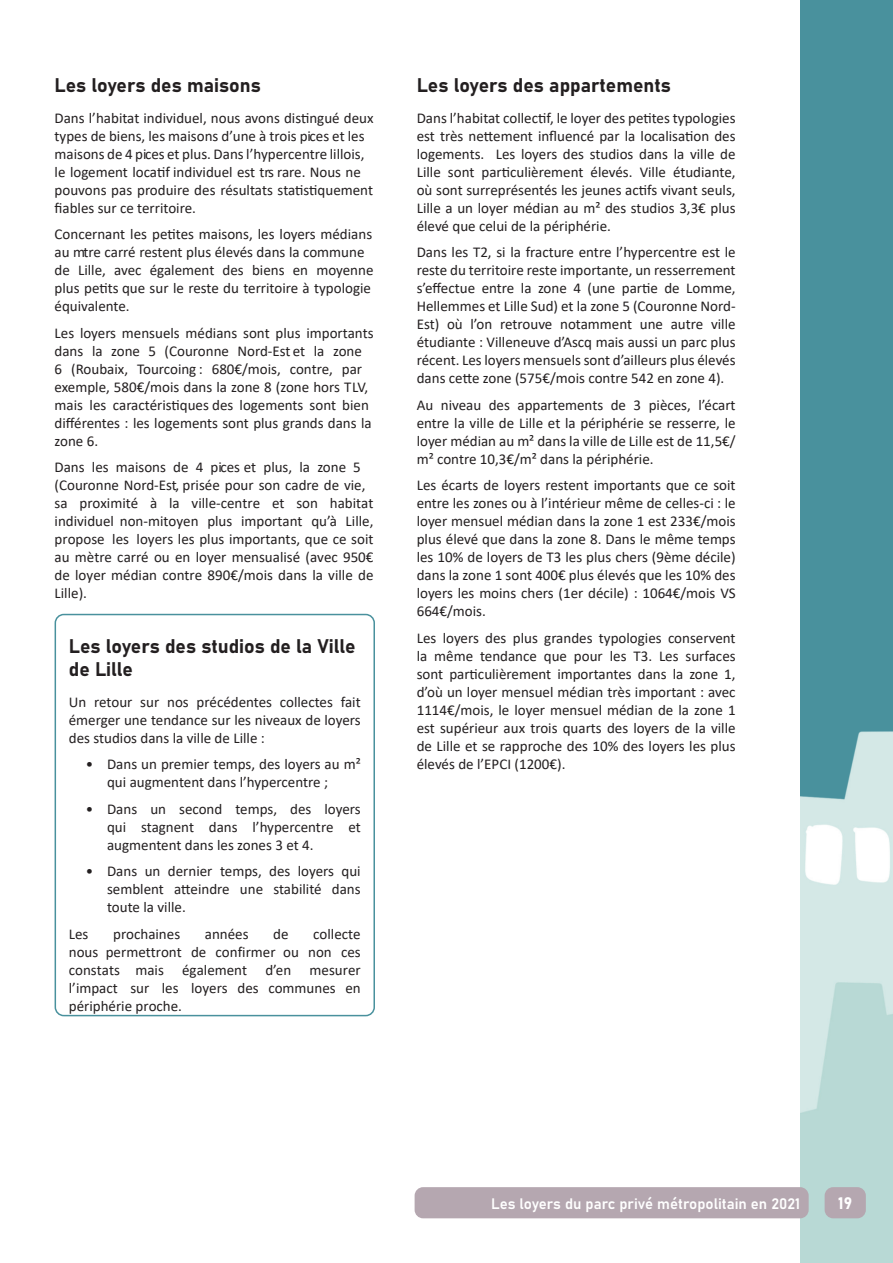
<style>
.page{position:relative;width:893px;height:1263px;background:#fff}
.page>*{position:absolute;margin:0;border:0;box-sizing:border-box;transform-origin:0 0}
.Titre_2{font:19.5px/23.4px "Bahnschrift";color:#231f20}
.t1{font:16.5px "Bahnschrift";color:#fff}
.t2{font:15px/18px "Calibri";color:#231f20;text-align:justify}
.t3{font:15px "Bahnschrift";color:#fff}
</style>
<div class="page">
<div style="left:800px;top:0;width:93px;height:1263px;background:#49919d"></div>
<img style="left:800px;top:731px;width:93px;height:532px">
<div style="left:415px;top:1187px;width:394px;height:31px;background:#b5a7b0;border-radius:9px"></div>
<div style="left:825px;top:1187px;width:41px;height:31px;background:#b5a7b0;border-radius:9px"></div>
<div style="left:55px;top:614px;width:320px;height:402px;border:2px solid #49919d;border-radius:9px"></div>
<p class="Titre_2" style="left:55px;top:72px;width:208px">Les loyers des maisons</p>
<p class="t2" style="left:55px;top:108px;width:320px;text-align:left">Dans l’habitat individuel, nous avons distingué deux types de biens, les maisons d’une à trois pices et les maisons de 4 pices et plus. Dans l’hypercentre lillois, le logement locatif individuel est trs rare. Nous ne pouvons pas produire des résultats statistiquement fiables sur ce territoire.</p>
<p class="t2" style="left:55px;top:225px;width:320px;text-align:left">Concernant les petites maisons, les loyers médians au mtre carré restent plus élevés dans la commune de Lille, avec également des biens en moyenne plus petits que sur le reste du territoire à typologie équivalente.</p>
<p class="t2" style="left:55px;top:323px;width:320px;text-align:left">Les loyers mensuels médians sont plus importants dans la zone 5 (Couronne Nord-Est et la zone<br>6 (Roubaix, Tourcoing : 680€/mois, contre, par exemple, 580€/mois dans la zone 8 (zone hors TLV, mais les caractéristiques des logements sont bien différentes : les logements sont plus grands dans la zone 6.</p>
<p class="t2" style="left:55px;top:458px;width:320px;text-align:left">Dans les maisons de 4 pices et plus, la zone 5 (Couronne Nord-Est, prisée pour son cadre de vie, sa proximité à la ville-centre et son habitat individuel non-mitoyen plus important qu’à Lille, propose les loyers les plus importants, que ce soit au mètre carré ou en loyer mensualisé (avec 950€ de loyer médian contre 890€/mois dans la ville de Lille).</p>
<p class="Titre_2" style="left:69px;top:633px;width:288px">Les loyers des studios de la Ville de Lille</p>
<p class="t2" style="left:69px;top:692px;width:293px">Un retour sur nos précédentes collectes fait émerger une tendance sur les niveaux de loyers des studios dans la ville de Lille :</p>
<p class="t2" style="left:107px;top:755px;width:255px;text-indent:-21px">• Dans un premier temps, des loyers au m² qui augmentent dans l’hypercentre ;</p>
<p class="t2" style="left:107px;top:799px;width:255px;text-indent:-21px">• Dans un second temps, des loyers qui stagnent dans l’hypercentre et augmentent dans les zones 3 et 4.</p>
<p class="t2" style="left:107px;top:862px;width:255px;text-indent:-21px">• Dans un dernier temps, des loyers qui semblent atteindre une stabilité dans toute la ville.</p>
<p class="t2" style="left:69px;top:924px;width:21px">Les</p>
<p class="t2" style="left:113px;top:924px;width:69px">prochaines</p>
<p class="t2" style="left:205px;top:924px;width:45px">années</p>
<p class="t2" style="left:273px;top:924px;width:17px">de</p>
<p class="t2" style="left:69px;top:924px;width:293px;text-indent:244px">collecte nous permettront de confirmer ou non ces constats mais également d’en mesurer l’impact sur les loyers des communes en périphérie proche.</p>
<p class="Titre_2" style="left:417px;top:72px;width:256px">Les loyers des appartements</p>
<p class="t2" style="left:417px;top:108px;width:320px">Dans l’habitat collectif, le loyer des petites typologies est très nettement influencé par la localisation des logements. Les loyers des studios dans la ville de Lille sont particulièrement élevés. Ville étudiante, où sont surreprésentés les jeunes actifs vivant seuls, Lille a un loyer médian au m² des studios 3,3€ plus élevé que celui de la périphérie.</p>
<p class="t2" style="left:417px;top:243px;width:320px">Dans les T2, si la fracture entre l’hypercentre est le reste du territoire reste importante, un resserrement s’effectue entre la zone 4 (une partie de Lomme, Hellemmes et Lille Sud) et la zone 5 (Couronne Nord-Est) où l’on retrouve notamment une autre ville étudiante : Villeneuve d’Ascq mais aussi un parc plus récent. Les loyers mensuels sont d’ailleurs plus élevés dans cette zone (575€/mois contre 542 en zone 4).</p>
<p class="t2" style="left:417px;top:395px;width:320px">Au niveau des appartements de 3 pièces, l’écart entre la ville de Lille et la périphérie se resserre, le loyer médian au m² dans la ville de Lille est de 11,5€/ m² contre 10,3€/m² dans la périphérie.</p>
<p class="t2" style="left:417px;top:476px;width:320px">Les écarts de loyers restent importants que ce soit entre les zones ou à l’intérieur même de celles-ci : le loyer mensuel médian dans la zone 1 est 233€/mois plus élevé que dans la zone 8. Dans le même temps les 10% de loyers de T3 les plus chers (9ème décile) dans la zone 1 sont 400€ plus élevés que les 10% des loyers les moins chers (1er décile) : 1064€/mois VS 664€/mois.</p>
<p class="t2" style="left:417px;top:628px;width:320px">Les loyers des plus grandes typologies conservent la même tendance que pour les T3. Les surfaces sont particulièrement importantes dans la zone 1, d’où un loyer mensuel médian très important : avec 1114€/mois, le loyer mensuel médian de la zone 1 est supérieur aux trois quarts des loyers de la ville de Lille et se rapproche des 10% des loyers les plus élevés de l’EPCI (1200€).</p>
<p class="t3" style="left:491px;top:1192px;width:311px">Les loyers du parc privé métropolitain en 2021</p>
<p class="t1" style="left:838px;top:1191px;width:15px">19</p>
</div>
